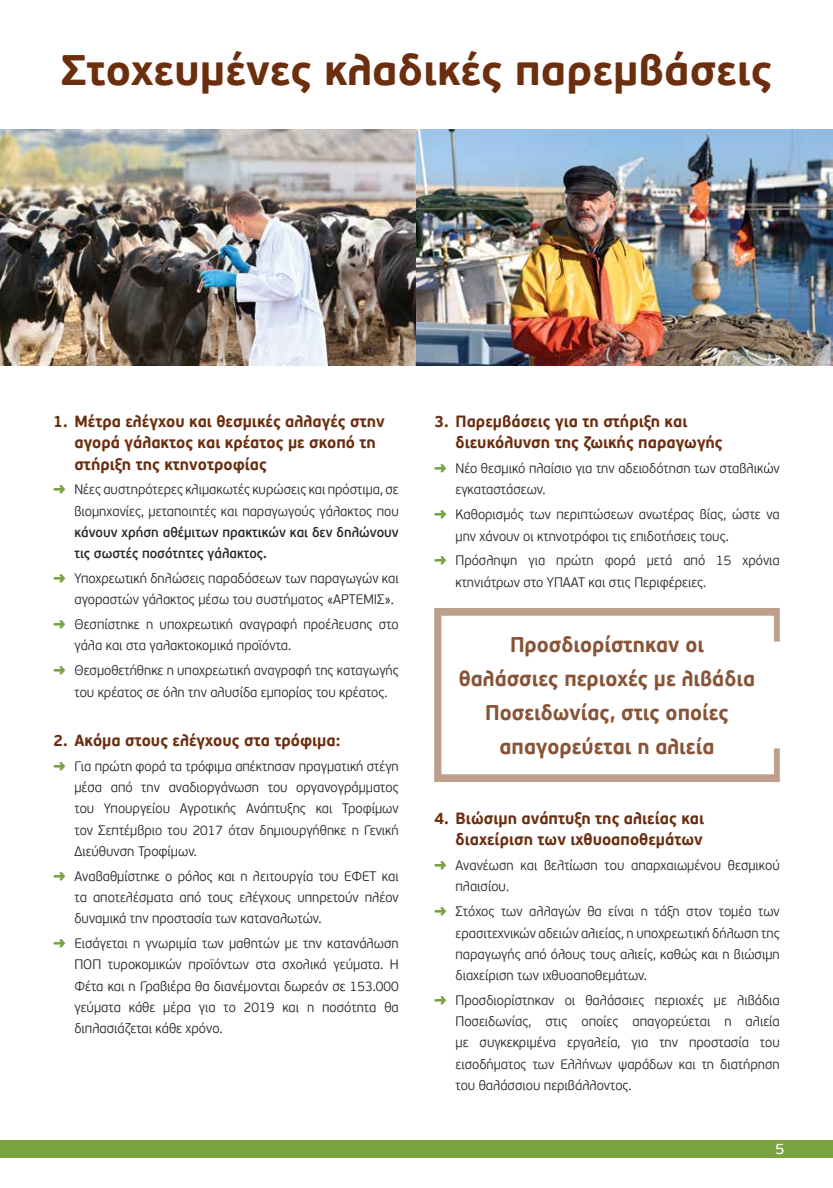
<style>
.page{position:relative;width:833px;height:1188px;background:#fff}
.page>*{position:absolute;margin:0;border:0;box-sizing:border-box;transform-origin:0 0}
.t1{font:700 42.5px "PF Beau Sans Pro";color:#6b2e0f}
.t2{font:700 21.25px/33.8px "PF Beau Sans Pro";color:#885336;text-align:center;scale:.95 1}
.t3{font:700 16.25px/21.2px "PF Beau Sans Pro";color:#6b2e0f;scale:.95 1}
.t4{font:15px "PF Beau Sans Pro Bbook";color:#fff}
.t5{font:300 13.75px/21.2px "PF Beau Sans Pro";color:#292829;scale:.95 1}
.t6{font:600 13.75px/21.2px "PF Beau Sans Pro";color:#292829;scale:.95 1}
</style>
<div class="page">
<div style="left:0;top:1139px;width:833px;height:18px;background:#79a342"></div>
<svg style="left:434px;top:608px;width:346px;height:173px"></svg>
<img style="left:0;top:129px;width:833px;height:236px">
<h1 class="t1" style="left:61px;top:44px;width:713px">Στοχευμένες κλαδικές παρεμβάσεις</h1>
<p class="t3" style="left:74px;top:411px;width:328px;text-indent:-21px">1. Μέτρα ελέγχου και θεσμικές αλλαγές στην αγορά γάλακτος και κρέατος με σκοπό τη στήριξη της κτηνοτροφίας</p>
<p class="t5" style="left:74px;top:479px;width:343px">Νέες αυστηρότερες κλιμακωτές κυρώσεις και πρόστιμα, σε βιομηχανίες, μεταποιητές και παραγωγούς γάλακτος που</p>
<p class="t6" style="left:74px;top:522px;width:343px">κάνουν χρήση αθέμιτων πρακτικών και δεν δηλώνουν τις σωστές ποσότητες γάλακτος.</p>
<p class="t5" style="left:74px;top:567px;width:343px">Υποχρεωτική δηλώσεις παραδόσεων των παραγωγών και αγοραστών γάλακτος μέσω του συστήματος «ΑΡΤΕΜΙΣ».</p>
<p class="t5" style="left:74px;top:614px;width:343px">Θεσπίστηκε η υποχρεωτική αναγραφή προέλευσης στο γάλα και στα γαλακτοκομικά προϊόντα.</p>
<p class="t5" style="left:74px;top:660px;width:343px">Θεσμοθετήθηκε η υποχρεωτική αναγραφή της καταγωγής του κρέατος σε όλη την αλυσίδα εμπορίας του κρέατος.</p>
<p class="t3" style="left:53px;top:730px;width:304px">2. Ακόμα στους ελέγχους στα τρόφιμα:</p>
<p class="t5" style="left:74px;top:755px;width:343px;text-align:justify">Για πρώτη φορά τα τρόφιμα απέκτησαν πραγματική στέγη μέσα από την αναδιοργάνωση του οργανογράμματος του Υπουργείου Αγροτικής Ανάπτυξης και Τροφίμων τον Σεπτέμβριο του 2017 όταν δημιουργήθηκε η Γενική Διεύθυνση Τροφίμων.</p>
<p class="t5" style="left:74px;top:865px;width:343px;text-align:justify">Αναβαθμίστηκε ο ρόλος και η λειτουργία του ΕΦΕΤ και τα αποτελέσματα από τους ελέγχους υπηρετούν πλέον δυναμικά την προστασία των καταναλωτών.</p>
<p class="t5" style="left:74px;top:932px;width:343px;text-align:justify">Εισάγεται η γνωριμία των μαθητών με την κατανάλωση ΠΟΠ τυροκομικών προϊόντων στα σχολικά γεύματα. Η Φέτα και η Γραβιέρα θα διανέμονται δωρεάν σε 153.000 γεύματα κάθε μέρα για το 2019 και η ποσότητα θα διπλασιάζεται κάθε χρόνο.</p>
<p class="t3" style="left:455px;top:411px;width:283px;text-indent:-21px">3. Παρεμβάσεις για τη στήριξη και διευκόλυνση της ζωικής παραγωγής</p>
<p class="t5" style="left:455px;top:458px;width:343px">Νέο θεσμικό πλαίσιο για την αδειοδότηση των σταβλικών εγκαταστάσεων.</p>
<p class="t5" style="left:455px;top:504px;width:343px">Καθορισμός των περιπτώσεων ανωτέρας βίας, ώστε να μην χάνουν οι κτηνοτρόφοι τις επιδοτήσεις τους.</p>
<p class="t5" style="left:455px;top:550px;width:343px">Πρόσληψη για πρώτη φορά μετά από 15 χρόνια κτηνιάτρων στο ΥΠΑΑΤ και στις Περιφέρειες.</p>
<h2 class="t2" style="left:459px;top:628px;width:313px">Προσδιορίστηκαν οι θαλάσσιες περιοχές με λιβάδια<br>Ποσειδωνίας, στις οποίες απαγορεύεται η αλιεία</h2>
<p class="t3" style="left:434px;top:808px;width:286px;text-align:right">4. Βιώσιμη ανάπτυξη της αλιείας και διαχείριση των ιχθυοαποθεμάτων</p>
<p class="t5" style="left:455px;top:854px;width:343px">Ανανέωση και βελτίωση του απαρχαιωμένου θεσμικού πλαισίου.</p>
<p class="t5" style="left:455px;top:900px;width:343px;text-align:justify">Στόχος των αλλαγών θα είναι η τάξη στον τομέα των ερασιτεχνικών αδειών αλιείας, η υποχρεωτική δήλωση της παραγωγής από όλους τους αλιείς, καθώς και η βιώσιμη διαχείριση των ιχθυοαποθεμάτων.</p>
<p class="t5" style="left:455px;top:989px;width:343px;text-align:justify">Προσδιορίστηκαν οι θαλάσσιες περιοχές με λιβάδια Ποσειδωνίας, στις οποίες απαγορεύεται η αλιεία με συγκεκριμένα εργαλεία, για την προστασία του εισοδήματος των Ελλήνων ψαράδων και τη διατήρηση του θαλάσσιου περιβάλλοντος.</p>
<p class="t4" style="left:775px;top:1139px;width:10px">5</p>
</div>
